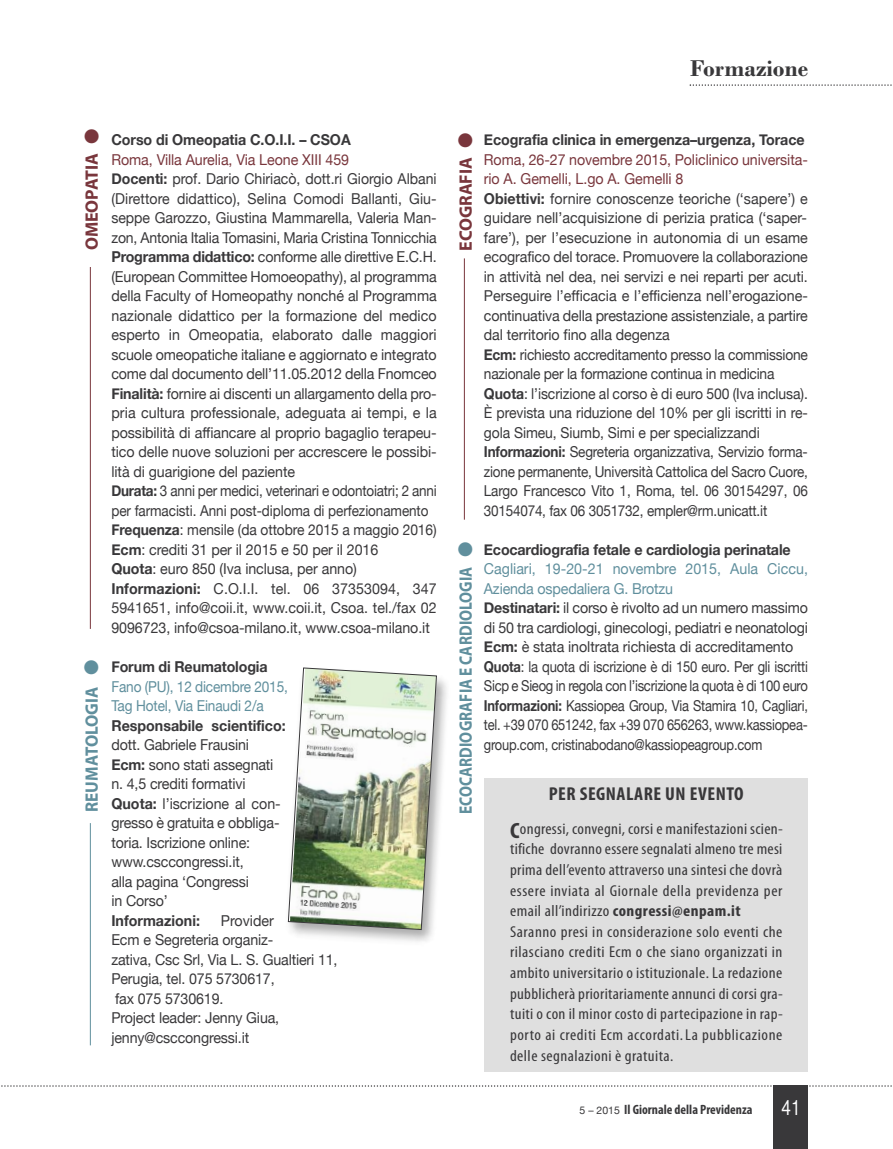
<style>
.page{position:relative;width:893px;height:1149px;background:#fff}
.page>*{position:absolute;margin:0;border:0;box-sizing:border-box;transform-origin:0 0}
.t1{font:700 24px "Bodoni";color:#39383a}
.t2{font:21px "Helvetica CY Plain";color:#fff}
.t3{font:700 condensed 18.75px "Myriad Pro";letter-spacing:.025em;color:#39383a;scale:1.05 1}
.t4{font:700 18px "Myriad Pro";letter-spacing:.005em;color:#608f9d;scale:.85 1}
.t5{font:700 18px "Myriad Pro";letter-spacing:-.005em;color:#79363c}
.t6{font:700 18px "Myriad Pro";letter-spacing:.005em;color:#608f9d;scale:.95 1}
.t7{font:condensed 15.9px/20.5px "Myriad Pro";letter-spacing:.025em;color:#39383a;scale:1.08 1}
.t8{font:15px/19.5px "Helvetica Neue";letter-spacing:-.005em;color:#39383a;scale:.95 1}
.t9{font:15px/19.5px "Helvetica Neue";letter-spacing:-.005em;color:#39383a;scale:.94 1}
.t10{font:700 15px "Helvetica Neue";letter-spacing:-.005em;color:#39383a;scale:.95 1}
.t11{font:15px/19.5px "Helvetica Neue";letter-spacing:-.01em;color:#608f9d;scale:.91 1}
.t12{font:700 condensed 13.5px "Myriad Pro";color:#39383a}
.s1{color:#79363c}
.s2{font-weight:700}
.s3{color:#608f9d}
.s4{font-weight:700;font-size:22.2px}
.s5{font-family:"Helvetica Neue";font-weight:400;font-stretch:normal;font-size:10.5px}
</style>
<div class="page">
<svg style="left:690px;top:84px;width:202px;height:2px"></svg>
<div style="left:774px;top:1084px;width:34px;height:64px;background:#39383a"></div>
<svg style="left:1px;top:1084px;width:891px;height:2px"></svg>
<hr style="left:90px;top:258px;width:1px;height:370px;background:#79363c">
<div style="left:79px;top:116px;width:23px;height:150px;background:#fff"></div>
<hr style="left:90px;top:822px;width:1px;height:223px;background:#608f9d">
<img style="left:287px;top:678px;width:160px;height:264px">
<img style="left:288px;top:667px;width:149px;height:263px">
<hr style="left:464px;top:258px;width:1px;height:261px;background:#79363c">
<div style="left:485px;top:777px;width:323px;height:294px;background:#dfdfdf"></div>
<h1 class="t1" style="left:690px;top:53px;width:119px">Formazione</h1>
<p class="t5" style="left:85px;top:250px;width:123px;rotate:-90deg">OMEOPATIA ●</p>
<p class="t10" style="left:484px;top:130px;width:339px">Ecografia clinica in emergenza–urgenza, Torace</p>
<p class="t5" style="left:459px;top:251px;width:120px;rotate:-90deg">ECOGRAFIA ●</p>
<p class="t10" style="left:111px;top:130px;width:253px">Corso di omeopatia C.o.I.I. – CSoA</p>
<p class="t9" style="left:111px;top:149px;width:348px"><span class="s1">Roma, Villa Aurelia, Via Leone XIII 459<br></span><span class="s2">Docenti:</span> prof. Dario Chiriacò, dott.ri Giorgio Albani (Direttore didattico), Selina Comodi Ballanti, Giu&shy;seppe Garozzo, Giustina Mammarella, Valeria Man&shy;zon, Antonia Italia Tomasini, Maria Cristina Tonnicchia <span class="s2">Programma didattico:</span> conforme alle direttive E.C.H. (European Committee Homoeopathy), al programma della Faculty of Homeopathy nonché al Programma nazionale didattico per la formazione del medico esperto in Omeopatia, elaborato dalle maggiori scuole omeopatiche italiane e aggiornato e integrato come dal documento dell’11.05.2012 della Fnomceo <span class="s2">Finalità:</span> fornire ai discenti un allargamento della pro&shy;pria cultura professionale, adeguata ai tempi, e la possibilità di affiancare al proprio bagaglio terapeu&shy;tico delle nuove soluzioni per accrescere le possibi&shy;lità di guarigione del paziente<br><span class="s2">Durata:</span> 3 anni per medici, veterinari e odontoiatri; 2 anni per farmacisti. Anni post-diploma di perfezionamento <span class="s2">Frequenza</span>: mensile (da ottobre 2015 a maggio 2016)<br><span class="s2">Ecm</span>: crediti 31 per il 2015 e 50 per il 2016<br><span class="s2">Quota</span>: euro 850 (Iva inclusa, per anno)<br><span class="s2">Informazioni:</span> C.O.I.I. tel. 06 37353094, 347<br>5941651, info@coii.it, www.coii.it, Csoa. tel./fax 02<br>9096723, info@csoa-milano.it, www.csoa-milano.it</p>
<p class="t10" style="left:111px;top:657px;width:166px">Forum di Reumatologia</p>
<p class="t11" style="left:111px;top:676px;width:196px">Fano (PU), 12 dicembre 2015,<br>Tag Hotel, Via Einaudi 2/a</p>
<p class="t10" style="left:111px;top:715px;width:185px">Responsabile scientifico:</p>
<p class="t8" style="left:111px;top:734px;width:180px">dott. Gabriele Frausini<br><span class="s2">Ecm:</span> sono stati assegnati n. 4,5 crediti formativi<br><span class="s2">Quota:</span> l’iscrizione al con&shy;gresso è gratuita e obbliga&shy;toria. Iscrizione online: www.csccongressi.it,<br>alla pagina ‘Congressi<br>in Corso’</p>
<p class="t10" style="left:111px;top:910px;width:95px">Informazioni:</p>
<p class="t8" style="left:484px;top:149px;width:343px"><span class="s1">Roma, 26-27 novembre 2015, Policlinico universita&shy;rio A. Gemelli, L.go A. Gemelli 8<br></span><span class="s2">obiettivi:</span> fornire conoscenze teoriche (‘sapere’) e guidare nell’acquisizione di perizia pratica (‘saper&shy;fare’), per l’esecuzione in autonomia di un esame ecografico del torace. Promuovere la collaborazione in attività nel dea, nei servizi e nei reparti per acuti.<br>Perseguire l’efficacia e l’efficienza nell’erogazione&shy;continuativa della prestazione assistenziale, a partire dal territorio fino alla degenza<br><span class="s2">Ecm:</span> richiesto accreditamento presso la commissione nazionale per la formazione continua in medicina <span class="s2">Quota</span>: l’iscrizione al corso è di euro 500 (Iva inclusa).<br>È prevista una riduzione del 10% per gli iscritti in re&shy;gola Simeu, Siumb, Simi e per specializzandi <span class="s2">Informazioni:</span> Segreteria organizzativa, Servizio forma&shy;zione permanente, Università Cattolica del Sacro Cuore, Largo Francesco Vito 1, Roma, tel. 06 30154297, 06<br>30154074, fax 06 3051732, empler@rm.unicatt.it</p>
<p class="t10" style="left:484px;top:540px;width:324px">Ecocardiografia fetale e cardiologia perinatale</p>
<p class="t8" style="left:484px;top:559px;width:343px"><span class="s3">Cagliari, 19-20-21 novembre 2015, Aula Ciccu, Azienda ospedaliera G. Brotzu<br></span><span class="s2">Destinatari:</span> il corso è rivolto ad un numero massimo di 50 tra cardiologi, ginecologi, pediatri e neonatologi <span class="s2">Ecm:</span> è stata inoltrata richiesta di accreditamento <span class="s2">Quota</span>: la quota di iscrizione è di 150 euro. Per gli iscritti Sicp e Sieog in regola con l’iscrizione la quota è di 100 euro <span class="s2">Informazioni:</span> Kassiopea Group, Via Stamira 10, Cagliari, tel. +39 070 651242, fax +39 070 656263, www.kassiopea&shy;group.com, cristinabodano@kassiopeagroup.com</p>
<p class="t4" style="left:459px;top:814px;width:322px;rotate:-90deg">ECOCARDIOGRAFIA E CARDIOLOGIA ●</p>
<p class="t6" style="left:85px;top:811px;width:162px;rotate:-90deg">REUMATOLOGIA ●</p>
<p class="t3" style="left:549px;top:786px;width:187px">PER SEGNALARE UN EVENTO</p>
<p class="t7" style="left:510px;top:819px;width:254px"><span class="s4">C</span>ongressi, convegni, corsi e manifestazioni scien&shy;tifiche dovranno essere segnalati almeno tre mesi prima dell’evento attraverso una sintesi che dovrà essere inviata al giornale della previdenza per email all’indirizzo <span class="s2">congressi@enpam.it </span>Saranno presi in considerazione solo eventi che rilasciano crediti Ecm o che siano organizzati in ambito universitario o istituzionale. la redazione pubblicherà prioritariamente annunci di corsi gra&shy;tuiti o con il minor costo di partecipazione in rap&shy;porto ai crediti Ecm accordati.la pubblicazione delle segnalazioni è gratuita.</p>
<p class="t8" style="left:111px;top:910px;width:240px;text-indent:110px">Provider<br>Ecm e Segreteria organiz-<br>zativa, Csc Srl, Via L. S. Gualtieri 11,<br>Perugia, tel. 075 5730617,<br>fax 075 5730619.<br>Project leader: Jenny Giua, jenny@csccongressi.it</p>
<p class="t12" style="left:580px;top:1104px;width:174px"><span class="s5">5 – 2015</span> Il Giornale della Previdenza</p>
<h2 class="t2" style="left:781px;top:1095px;width:21px">41</h2>
</div>
